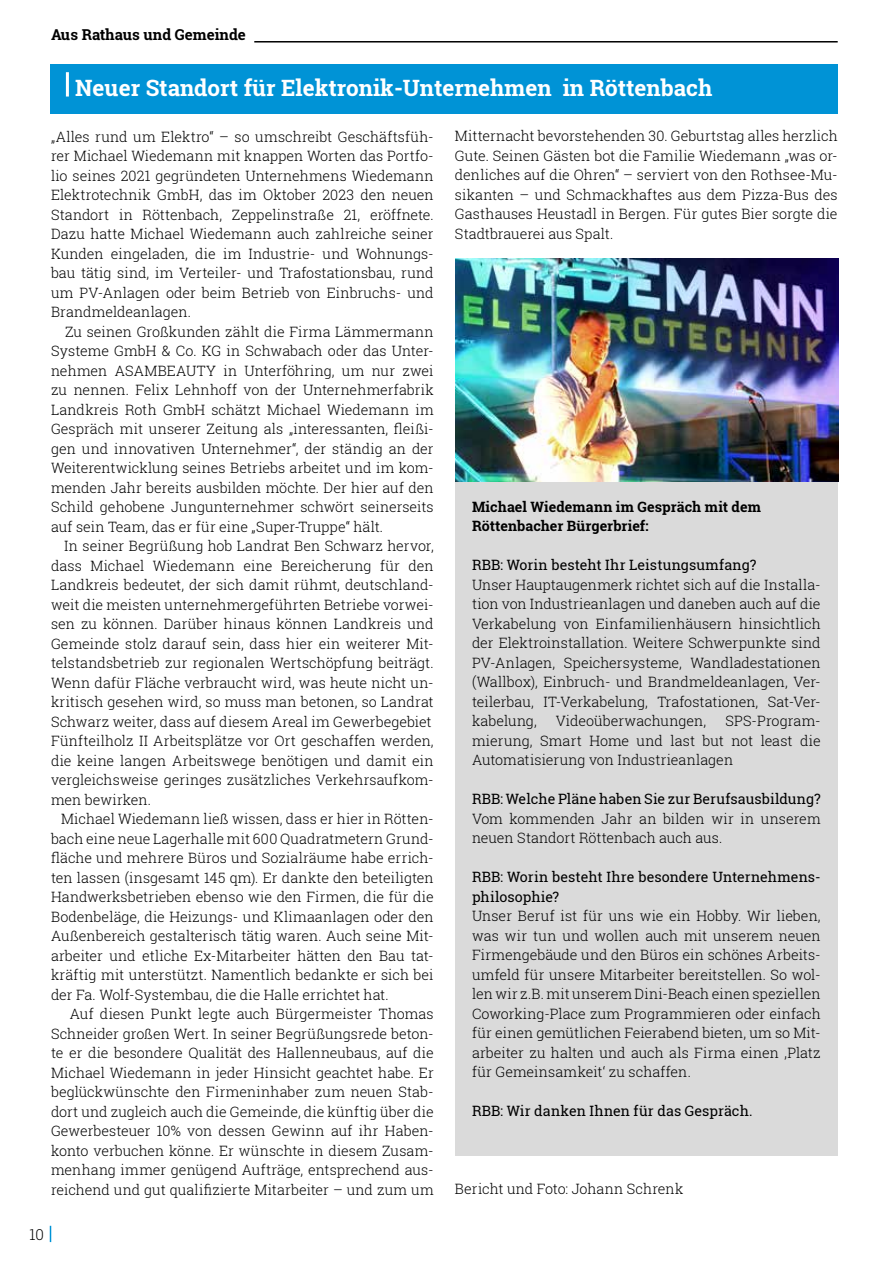
<style>
.page{position:relative;width:893px;height:1263px;background:#fff}
.page>*{position:absolute;margin:0;border:0;box-sizing:border-box;transform-origin:0 0}
.t1{font:700 22.5px "Roboto Slab";color:#fff}
.t2{font:700 15px "Roboto Slab";color:#000}
.t3{font:300 15px "Roboto Slab";color:#000}
.t4{font:300 14.25px/19.5px "Roboto Slab";color:#000;text-align:justify}
.t5{font:14.25px/19.5px "Roboto Slab";letter-spacing:.005em;color:#000}
.t6{font:700 14.25px/19.5px "Roboto Slab";letter-spacing:.005em;color:#000}
</style>
<div class="page">
<svg style="left:50px;top:1226px;width:1px;height:16px"></svg>
<hr style="left:254px;top:41px;width:584px;height:2px;background:#000">
<div style="left:455px;top:259px;width:383px;height:897px;background:#dadada"></div>
<div style="left:51px;top:64px;width:787px;height:49px;background:#0093d6"></div>
<hr style="left:66px;top:72px;width:3px;height:25px;background:#fff">
<img style="left:455px;top:259px;width:383px;height:223px">
<p class="t2" style="left:51px;top:25px;width:196px">Aus Rathaus und Gemeinde</p>
<h1 class="t1" style="left:75px;top:72px;width:639px">Neuer Standort für Elektronik-Unternehmen in Röttenbach</h1>
<p class="t4" style="left:51px;top:127px;width:384px">„Alles rund um Elektro“ – so umschreibt Geschäftsfüh&shy;rer Michael Wiedemann mit knappen Worten das Portfo&shy;lio seines 2021 gegründeten Unternehmens Wiedemann Elektrotechnik GmbH, das im Oktober 2023 den neuen Standort in Röttenbach, Zeppelinstraße 21, eröffnete.<br>Dazu hatte Michael Wiedemann auch zahlreiche seiner Kunden eingeladen, die im Industrie- und Wohnungs&shy;bau tätig sind, im Verteiler- und Trafostationsbau, rund um PV-Anlagen oder beim Betrieb von Einbruchs- und Brandmeldeanlagen.</p>
<p class="t4" style="left:51px;top:321px;width:384px;text-indent:14px">Zu seinen Großkunden zählt die Firma Lämmermann Systeme GmbH &amp; Co. KG in Schwabach oder das Unter&shy;nehmen ASAMBEAUTY in Unterföhring, um nur zwei zu nennen. Felix Lehnhoff von der Unternehmerfabrik Landkreis Roth GmbH schätzt Michael Wiedemann im Gespräch mit unserer Zeitung als „interessanten, fleißi&shy;gen und innovativen Unternehmer“, der ständig an der Weiterentwicklung seines Betriebs arbeitet und im kom&shy;menden Jahr bereits ausbilden möchte. Der hier auf den Schild gehobene Jungunternehmer schwört seinerseits auf sein Team, das er für eine „Super-Truppe“ hält.</p>
<p class="t4" style="left:51px;top:536px;width:384px;text-align:left;text-indent:13px">In seiner Begrüßung hob Landrat Ben Schwarz hervor, dass Michael Wiedemann eine Bereicherung für den Landkreis bedeutet, der sich damit rühmt, deutschland&shy;weit die meisten unternehmergeführten Betriebe vorwei&shy;sen zu können. Darüber hinaus können Landkreis und Gemeinde stolz darauf sein, dass hier ein weiterer Mit&shy;telstandsbetrieb zur regionalen Wertschöpfung beiträgt.<br>Wenn dafür Fläche verbraucht wird, was heute nicht un&shy;kritisch gesehen wird, so muss man betonen, so Landrat Schwarz weiter, dass auf diesem Areal im Gewerbegebiet Fünfteilholz II Arbeitsplätze vor Ort geschaffen werden, die keine langen Arbeitswege benötigen und damit ein vergleichsweise geringes zusätzliches Verkehrsaufkom&shy;men bewirken.</p>
<p class="t4" style="left:51px;top:809px;width:384px;text-indent:10px">Michael Wiedemann ließ wissen, dass er hier in Rötten&shy;bach eine neue Lagerhalle mit 600 Quadratmetern Grund&shy;fläche und mehrere Büros und Sozialräume habe errich&shy;ten lassen (insgesamt 145 qm). Er dankte den beteiligten Handwerksbetrieben ebenso wie den Firmen, die für die Bodenbeläge, die Heizungs- und Klimaanlagen oder den Außenbereich gestalterisch tätig waren. Auch seine Mit&shy;arbeiter und etliche Ex-Mitarbeiter hätten den Bau tat&shy;kräftig mit unterstützt. Namentlich bedankte er sich bei der Fa. Wolf-Systembau, die die Halle errichtet hat.</p>
<p class="t4" style="left:51px;top:1004px;width:384px;text-indent:19px">Auf diesen Punkt legte auch Bürgermeister Thomas Schneider großen Wert. In seiner Begrüßungsrede beton&shy;te er die besondere Qualität des Hallenneubaus, auf die Michael Wiedemann in jeder Hinsicht geachtet habe. Er beglückwünschte den Firmeninhaber zum neuen Stab&shy;dort und zugleich auch die Gemeinde, die künftig über die Gewerbesteuer 10% von dessen Gewinn auf ihr Haben&shy;konto verbuchen könne. Er wünschte in diesem Zusam&shy;menhang immer genügend Aufträge, entsprechend aus&shy;reichend und gut qualifizierte Mitarbeiter – und zum um</p>
<p class="t4" style="left:455px;top:126px;width:384px">Mitternacht bevorstehenden 30. Geburtstag alles herzlich Gute. Seinen Gästen bot die Familie Wiedemann „was or&shy;denliches auf die Ohren“ – serviert von den Rothsee-Mu&shy;sikanten – und Schmackhaftes aus dem Pizza-Bus des Gasthauses Heustadl in Bergen. Für gutes Bier sorgte die Stadtbrauerei aus Spalt.</p>
<p class="t6" style="left:472px;top:497px;width:290px">Michael Wiedemann im Gespräch mit dem<br>Röttenbacher Bürgerbrief:</p>
<p class="t5" style="left:472px;top:555px;width:286px">RBB: Worin besteht Ihr Leistungsumfang?</p>
<p class="t4" style="left:472px;top:575px;width:350px">Unser Hauptaugenmerk richtet sich auf die Installa&shy;tion von Industrieanlagen und daneben auch auf die Verkabelung von Einfamilienhäusern hinsichtlich der Elektroinstallation. Weitere Schwerpunkte sind PV-Anlagen, Speichersysteme, Wandladestationen (Wallbox), Einbruch- und Brandmeldeanlagen, Ver&shy;teilerbau, IT-Verkabelung, Trafostationen, Sat-Ver&shy;kabelung,</p>
<p class="t4" style="left:556px;top:711px;width:152px">Videoüberwachungen,</p>
<p class="t4" style="left:472px;top:711px;width:350px;text-indent:253px">SPS-Program&shy;mierung, Smart Home und last but not least die Automatisierung von Industrieanlagen</p>
<p class="t5" style="left:472px;top:789px;width:350px">RBB: Welche Pläne haben Sie zur Berufsausbildung?</p>
<p class="t4" style="left:472px;top:809px;width:350px">Vom kommenden Jahr an bilden wir in unserem neuen Standort Röttenbach auch aus.</p>
<p class="t5" style="left:472px;top:867px;width:350px">RBB: Worin besteht Ihre besondere Unternehmens&shy;philosophie?</p>
<p class="t4" style="left:472px;top:906px;width:350px">Unser Beruf ist für uns wie ein Hobby. Wir lieben, was wir tun und wollen auch mit unserem neuen Firmengebäude und den Büros ein schönes Arbeits&shy;umfeld für unsere Mitarbeiter bereitstellen. So wol&shy;len wir z.B. mit unserem Dini-Beach einen speziellen Coworking-Place zum Programmieren oder einfach für einen gemütlichen Feierabend bieten, um so Mit&shy;arbeiter zu halten und auch als Firma einen ‚Platz für Gemeinsamkeit‘ zu schaffen.</p>
<p class="t5" style="left:472px;top:1101px;width:282px">RBB: Wir danken Ihnen für das Gespräch.</p>
<p class="t4" style="left:455px;top:1179px;width:230px">Bericht und Foto: Johann Schrenk</p>
<p class="t3" style="left:29px;top:1224px;width:16px">10</p>
</div>
